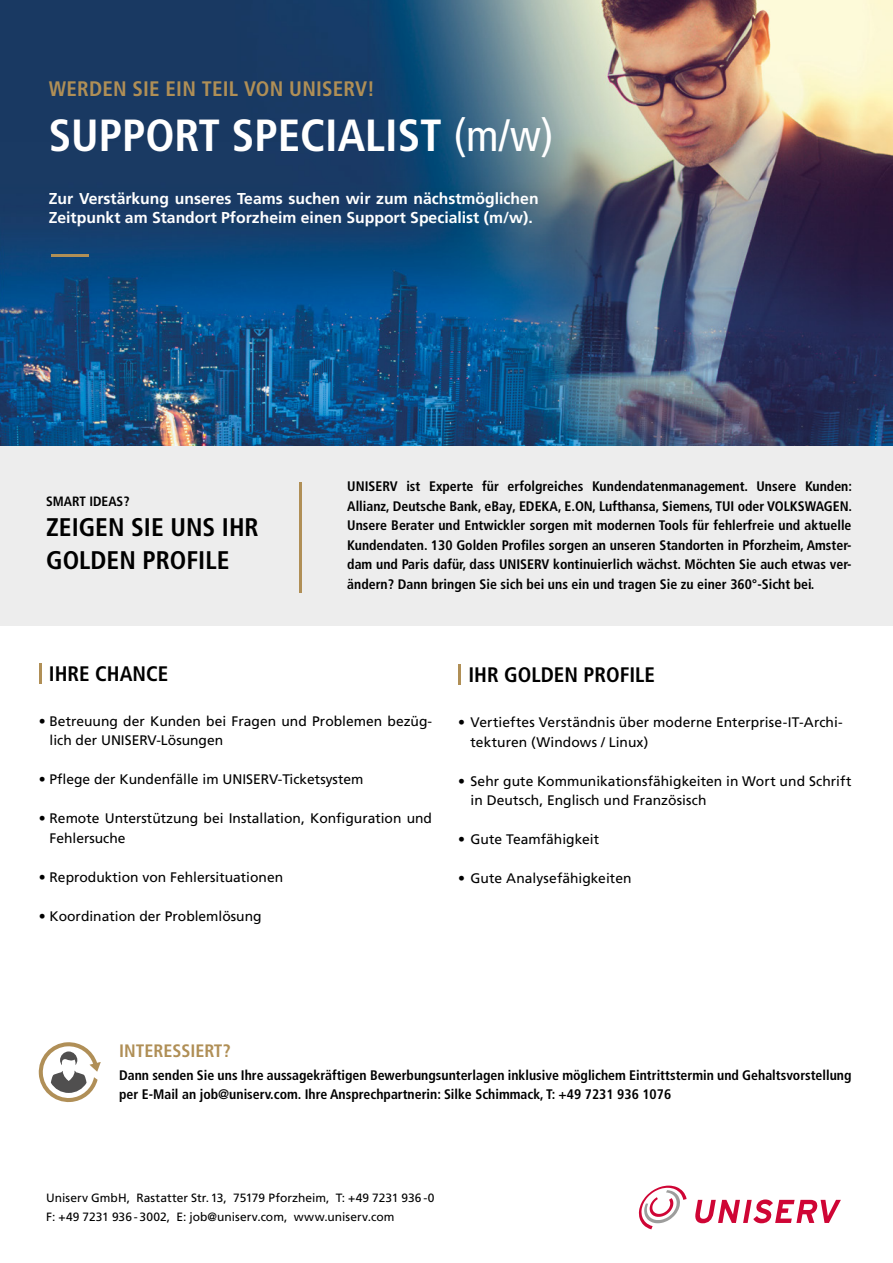
<style>
.page{position:relative;width:893px;height:1263px;background:#fff}
.page>*{position:absolute;margin:0;border:0;box-sizing:border-box;transform-origin:0 0}
.t1{font:700 condensed 45px "Frutiger LT Com";color:#fff}
.t2{font:700 condensed 25.5px/33px "Frutiger LT Com";color:#000}
.t3{font:700 condensed 21px "Frutiger LT Com";letter-spacing:.01em;color:#b08f56}
.t4{font:700 condensed 21px "Frutiger LT Com";color:#000}
.t5{font:700 condensed 18px "Frutiger LT Com";color:#b08f56}
.t6{font:700 15.75px/19.5px "Frutiger LT Com";color:#fff}
.t7{font:700 condensed 13.8px/19.5px "Frutiger LT Com";color:#000;text-align:justify}
.t8{font:13.8px/19.5px "Frutiger LT Com";color:#000}
.t9{font:700 condensed 13.5px "Frutiger LT Com";color:#000}
.t10{font:12px/19.5px "Frutiger LT Com";letter-spacing:.005em;color:#000}
.s1{font-weight:400}
</style>
<div class="page">
<img style="left:0;top:0;width:893px;height:446px">
<div style="left:0;top:446px;width:893px;height:180px;background:#ededed"></div>
<hr style="left:299px;top:483px;width:3px;height:110px;background:#b08f56">
<hr style="left:39px;top:663px;width:2px;height:21px;background:#b08f56">
<hr style="left:458px;top:664px;width:3px;height:21px;background:#b08f56">
<hr style="left:52px;top:254px;width:37px;height:3px;background:#b08f56">
<svg style="left:695px;top:1199px;width:146px;height:24px"></svg>
<svg style="left:639px;top:1185px;width:48px;height:44px"></svg>
<svg style="left:38px;top:1042px;width:63px;height:61px"></svg>
<h3 class="t3" style="left:49px;top:76px;width:327px">WERDEN SIE EIN TEIL VON UNISERV!</h3>
<h1 class="t1" style="left:49px;top:109px;width:506px">SUPPORT SPECIALIST <span class="s1">(m/w)</span></h1>
<p class="t6" style="left:49px;top:189px;width:491px">Zur Verstärkung unseres Teams suchen wir zum nächstmöglichen<br>Zeitpunkt am Standort Pforzheim einen Support Specialist (m/w).</p>
<p class="t9" style="left:46px;top:493px;width:85px">SMART IDEAS?</p>
<h2 class="t2" style="left:46px;top:510px;width:214px">ZEIGEN SIE UNS IHR<br>GOLDEN PROFILE</h2>
<p class="t7" style="left:347px;top:476px;width:506px">UNISERV ist Experte für erfolgreiches Kundendatenmanagement. Unsere Kunden:<br>Allianz, Deutsche Bank, eBay, EDEKA, E.ON, Lufthansa, Siemens, TUI oder VOLKSWAGEN.<br>Unsere Berater und Entwickler sorgen mit modernen Tools für fehlerfreie und aktuelle Kundendaten. 130 Golden Profiles sorgen an unseren Standorten in Pforzheim, Amster&shy;dam und Paris dafür, dass UNISERV kontinuierlich wächst. Möchten Sie auch etwas ver&shy;ändern? Dann bringen Sie sich bei uns ein und tragen Sie zu einer 360°-Sicht bei.</p>
<h3 class="t4" style="left:49px;top:661px;width:121px">IHRE CHANCE</h3>
<h3 class="t4" style="left:468px;top:662px;width:188px">IHR GOLDEN PROFILE</h3>
<p class="t8" style="left:50px;top:711px;width:384px;text-indent:-11px">• Betreuung der Kunden bei Fragen und Problemen bezüg&shy;lich der UNISERV-Lösungen</p>
<p class="t8" style="left:39px;top:770px;width:326px">• Pflege der Kundenfälle im UNISERV-Ticketsystem</p>
<p class="t8" style="left:50px;top:809px;width:384px;text-indent:-11px">• Remote Unterstützung bei Installation, Konfiguration und<br>Fehlersuche</p>
<p class="t8" style="left:39px;top:867px;width:246px">• Reproduktion von Fehlersituationen</p>
<p class="t8" style="left:39px;top:906px;width:224px">• Koordination der Problemlösung</p>
<p class="t8" style="left:470px;top:713px;width:374px;text-indent:-12px">• Vertieftes Verständnis über moderne Enterprise-IT-Archi&shy;tekturen (Windows / Linux)</p>
<p class="t8" style="left:470px;top:771px;width:382px;text-indent:-12px">• Sehr gute Kommunikationsfähigkeiten in Wort und Schrift in Deutsch, Englisch und Französisch</p>
<p class="t8" style="left:458px;top:830px;width:143px">• Gute Teamfähigkeit</p>
<p class="t8" style="left:458px;top:869px;width:175px">• Gute Analysefähigkeiten</p>
<h3 class="t5" style="left:119px;top:1040px;width:113px">INTERESSIERT?</h3>
<p class="t7" style="left:119px;top:1065px;width:734px">Dann senden Sie uns Ihre aussagekräftigen Bewerbungsunterlagen inklusive möglichem Eintrittstermin und Gehaltsvorstellung per E-Mail an job@uniserv.com. Ihre Ansprechpartnerin: Silke Schimmack, T: +49 7231 936 1076</p>
<p class="t10" style="left:46px;top:1188px;width:390px">Uniserv GmbH, Rastatter Str. 13, 75179 Pforzheim, T: +49 7231 936 -0<br>F: +49 7231 936 - 3002, E: job@uniserv.com, www.uniserv.com</p>
</div>
